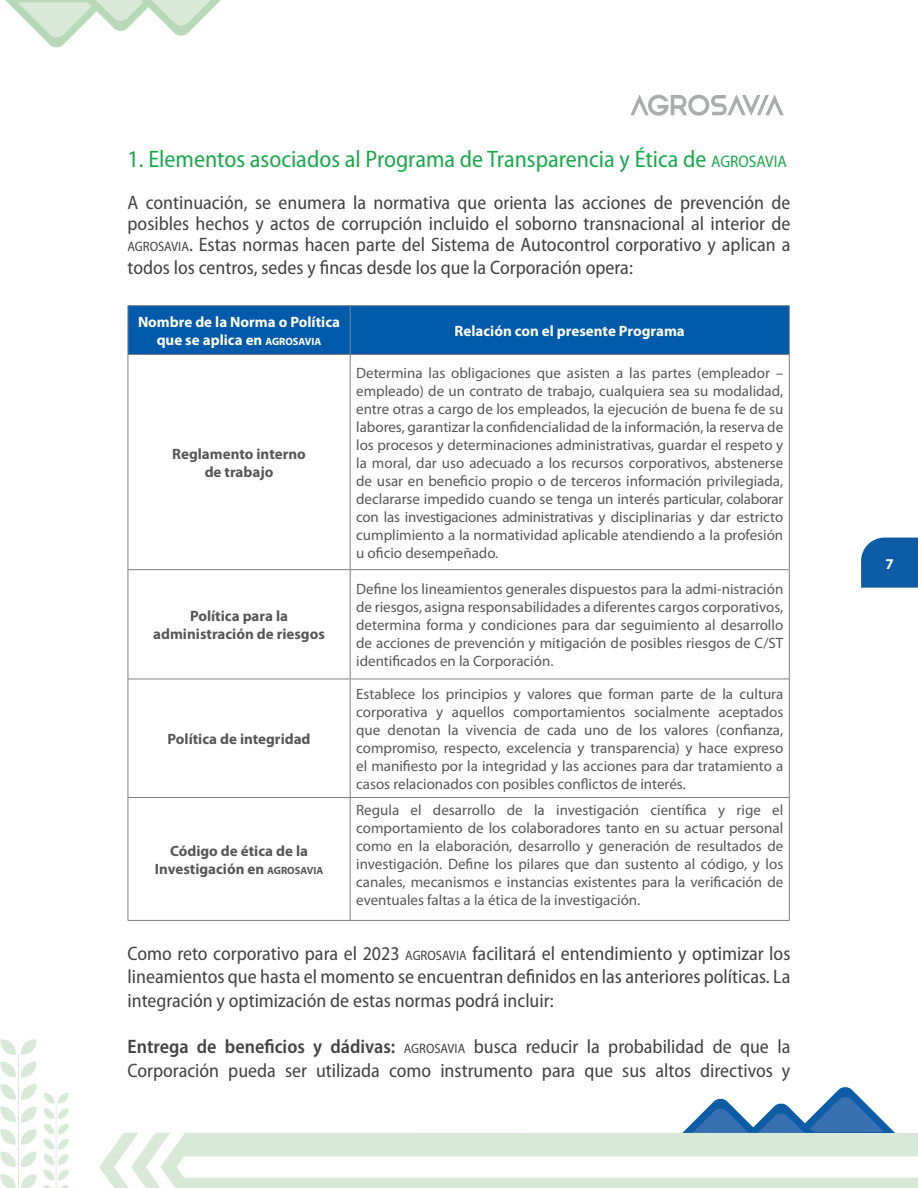
<style>
.page{position:relative;width:918px;height:1188px;background:#fff}
.page>*{position:absolute;margin:0;border:0;box-sizing:border-box;transform-origin:0 0}
.t1{font:semi-condensed 24px "Myriad Pro";color:#1aaa4c}
.t2{font:semi-condensed 19.5px/23.4px "Myriad Pro";color:#434343;text-align:justify}
.t3{font:15px/18px "Myriad Pro";color:#575757;text-align:justify}
.t4{font:700 15px/18px "Myriad Pro";color:#575757;text-align:center}
.t5{font:700 15px/18px "Myriad Pro";color:#fff;text-align:center}
.s1{font-size:16.8px}
.s2{font-size:13.65px}
.s3{font-size:10.5px}
.s4{font-weight:600}
</style>
<div class="page">
<svg style="left:6px;top:1px;width:214px;height:47px"></svg>
<svg style="left:0;top:1039px;width:37px;height:149px"></svg>
<svg style="left:43px;top:1093px;width:26px;height:95px"></svg>
<svg style="left:99px;top:1087px;width:819px;height:101px"></svg>
<svg style="left:861px;top:538px;width:57px;height:50px;background:#1764aa"></svg>
<svg style="left:630px;top:95px;width:154px;height:21px"></svg>
<div style="left:129px;top:306px;width:660px;height:48px;background:#015aaa"></div>
<hr style="left:128px;top:305px;width:222px;height:1px;background:#808080">
<hr style="left:128px;top:306px;width:1px;height:48px;background:#808080">
<hr style="left:350px;top:305px;width:440px;height:1px;background:#808080">
<hr style="left:350px;top:306px;width:1px;height:48px;background:#808080">
<hr style="left:789px;top:306px;width:1px;height:48px;background:#808080">
<hr style="left:128px;top:354px;width:222px;height:1px;background:#808080">
<hr style="left:128px;top:355px;width:1px;height:214px;background:#808080">
<hr style="left:350px;top:354px;width:440px;height:1px;background:#808080">
<hr style="left:350px;top:355px;width:1px;height:214px;background:#808080">
<hr style="left:789px;top:355px;width:1px;height:214px;background:#808080">
<hr style="left:128px;top:569px;width:222px;height:1px;background:#808080">
<hr style="left:128px;top:570px;width:1px;height:109px;background:#808080">
<hr style="left:350px;top:569px;width:440px;height:1px;background:#808080">
<hr style="left:350px;top:570px;width:1px;height:109px;background:#808080">
<hr style="left:789px;top:570px;width:1px;height:109px;background:#808080">
<hr style="left:128px;top:679px;width:222px;height:1px;background:#808080">
<hr style="left:350px;top:679px;width:439px;height:1px;background:#808080">
<hr style="left:128px;top:679px;width:1px;height:118px;background:#808080">
<hr style="left:350px;top:679px;width:1px;height:118px;background:#808080">
<hr style="left:789px;top:679px;width:1px;height:118px;background:#808080">
<hr style="left:128px;top:797px;width:222px;height:1px;background:#808080">
<hr style="left:128px;top:798px;width:1px;height:122px;background:#808080">
<hr style="left:350px;top:797px;width:440px;height:1px;background:#808080">
<hr style="left:350px;top:798px;width:1px;height:122px;background:#808080">
<hr style="left:789px;top:798px;width:1px;height:122px;background:#808080">
<hr style="left:128px;top:920px;width:222px;height:1px;background:#808080">
<hr style="left:350px;top:920px;width:440px;height:1px;background:#808080">
<h1 class="t1" style="left:128px;top:144px;width:661px">1. Elementos asociados al Programa de Transparencia y Ética de <span class="s1">AGROSAVIA</span></h1>
<p class="t2" style="left:128px;top:192px;width:664px;line-height:21px">A continuación, se enumera la normativa que orienta las acciones de prevención de posibles hechos y actos de corrupción incluido el soborno transnacional al interior de <span class="s2">AGROSAVIA</span>. Estas normas hacen parte del Sistema de Autocontrol corporativo y aplican a</p>
<h2 class="t2" style="left:128px;top:256px;width:507px">todos los centros, sedes y fincas desde los que la Corporación opera:</h2>
<p class="t5" style="left:138px;top:312px;width:204px">Nombre de la Norma o Política que se aplica en <span class="s3">AGROSAVIA</span></p>
<p class="t5" style="left:455px;top:321px;width:232px">Relación con el presente Programa</p>
<p class="t4" style="left:172px;top:444px;width:135px">Reglamento interno de trabajo</p>
<p class="t4" style="left:153px;top:606px;width:173px">Política para la administración de riesgos</p>
<p class="t4" style="left:168px;top:729px;width:145px">Política de integridad</p>
<p class="t4" style="left:155px;top:841px;width:170px">Código de ética de la<br>Investigación en <span class="s3">AGROSAVIA</span></p>
<p class="t3" style="left:356px;top:363px;width:429px">Determina las obligaciones que asisten a las partes (empleador – empleado) de un contrato de trabajo, cualquiera sea su modalidad, entre otras a cargo de los empleados, la ejecución de buena fe de su labores, garantizar la confidencialidad de la información, la reserva de los procesos y determinaciones administrativas, guardar el respeto y la moral, dar uso adecuado a los recursos corporativos, abstenerse de usar en beneficio propio o de terceros información privilegiada, declararse impedido cuando se tenga un interés particular, colaborar con las investigaciones administrativas y disciplinarias y dar estricto cumplimiento a la normatividad aplicable atendiendo a la profesión u oficio desempeñado.</p>
<p class="t3" style="left:356px;top:580px;width:429px">Define los lineamientos generales dispuestos para la admi-nistración de riesgos, asigna responsabilidades a diferentes cargos corporativos, determina forma y condiciones para dar seguimiento al desarrollo de acciones de prevención y mitigación de posibles riesgos de C/ST identificados en la Corporación.</p>
<p class="t3" style="left:356px;top:685px;width:429px">Establece los principios y valores que forman parte de la cultura corporativa y aquellos comportamientos socialmente aceptados que denotan la vivencia de cada uno de los valores (confianza, compromiso, respecto, excelencia y transparencia) y hace expreso el manifiesto por la integridad y las acciones para dar tratamiento a casos relacionados con posibles conflictos de interés.</p>
<p class="t3" style="left:356px;top:800px;width:429px">Regula el desarrollo de la investigación científica y rige el comportamiento de los colaboradores tanto en su actuar personal como en la elaboración, desarrollo y generación de resultados de investigación. Define los pilares que dan sustento al código, y los canales, mecanismos e instancias existentes para la verificación de eventuales faltas a la ética de la investigación.</p>
<p class="t2" style="left:128px;top:941px;width:664px">Como reto corporativo para el 2023 <span class="s2">AGROSAVIA</span> facilitará el entendimiento y optimizar los lineamientos que hasta el momento se encuentran definidos en las anteriores políticas. La integración y optimización de estas normas podrá incluir:</p>
<h2 class="t2" style="left:128px;top:1035px;width:664px"><span class="s4">Entrega de beneficios y dádivas:</span> <span class="s2">AGROSAVIA</span> busca reducir la probabilidad de que la<br>Corporación pueda ser utilizada como instrumento para que sus altos directivos y</h2>
<p class="t5" style="left:885px;top:555px;width:10px">7</p>
</div>
